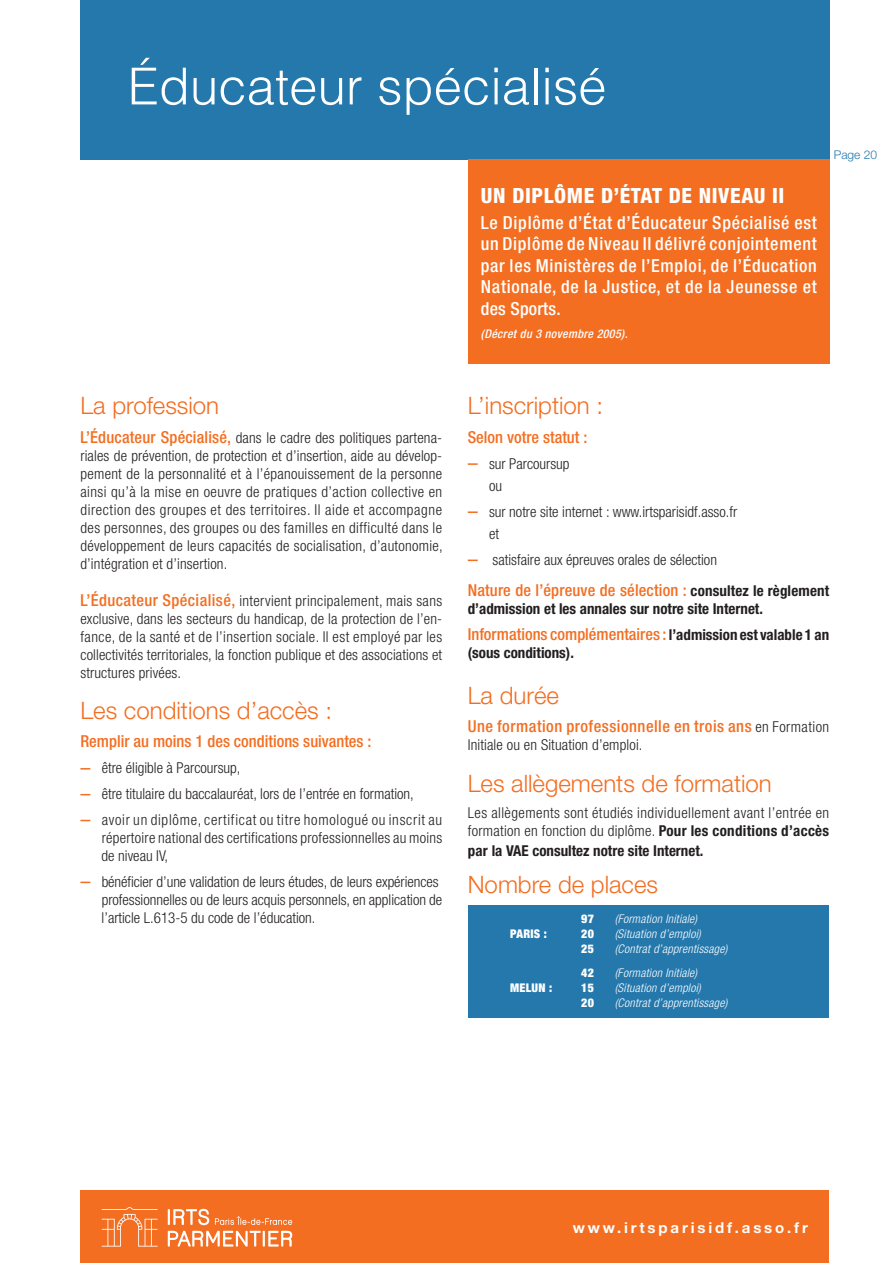
<style>
.page{position:relative;width:893px;height:1263px;background:#fff}
.page>*{position:absolute;margin:0;border:0;box-sizing:border-box;transform-origin:0 0}
.t1{font:300 51px "Helvetica";color:#fff}
.t2{font:300 24px "Helvetica Neue";color:#f36e21}
.t3{font:800 condensed 21px "Helvetica Neue";letter-spacing:.03em;color:#fff}
.t4{font:500 condensed 18px/21.6px "Helvetica Neue";letter-spacing:.04em;color:#fff;text-align:justify}
.t5{font:500 condensed 16.5px "Helvetica Neue";color:#f36e21}
.t6{font:500 condensed 16.5px "Helvetica Neue";letter-spacing:.03em;color:#f36e21}
.t7{font:300 condensed 15px/18px "Helvetica Neue";letter-spacing:.01em;color:#231f20}
.t8{font:300 condensed 15px/18px "Helvetica Neue";letter-spacing:.03em;color:#231f20}
.t9{font:700 condensed 15px "Helvetica Neue";color:#231f20}
.t10{font:700 15px "Helvetica Neue";letter-spacing:.19em;color:#fff}
.t11{font:italic 300 condensed 12px "Helvetica Neue";letter-spacing:.02em;color:#fff}
.t12{font:900 condensed 12px "Helvetica Neue";letter-spacing:.02em;color:#fff}
.t13{font:italic 500 condensed 12px "Helvetica Neue";letter-spacing:.03em;color:#fff}
.t14{font:300 12px "Helvetica Neue";color:#2578ac}
.s1{font-weight:500;font-size:16.5px;color:#f36e21}
.s2{font-weight:700;font-size:15px;color:#231f20}
.s3{font-weight:300;font-size:15px;color:#231f20}
.s4{font-weight:700}
</style>
<div class="page">
<div style="left:80px;top:0;width:750px;height:159px;background:#2578ac"></div>
<div style="left:468px;top:905px;width:361px;height:112px;background:#2578ac"></div>
<svg style="left:468px;top:463px;width:10px;height:2px"></svg>
<svg style="left:468px;top:511px;width:10px;height:2px"></svg>
<div style="left:468px;top:159px;width:362px;height:205px;background:#f36e21"></div>
<div style="left:80px;top:1191px;width:749px;height:72px;background:#f36e21"></div>
<svg style="left:168px;top:1231px;width:124px;height:15px"></svg>
<svg style="left:168px;top:1209px;width:41px;height:16px"></svg>
<svg style="left:215px;top:1216px;width:77px;height:9px"></svg>
<svg style="left:102px;top:1207px;width:56px;height:39px"></svg>
<h1 class="t1" style="left:128px;top:54px;width:480px">Éducateur spécialisé</h1>
<h3 class="t3" style="left:481px;top:182px;width:305px">UN DIPLÔME D’ÉTAT DE NIVEAU II</h3>
<p class="t4" style="left:481px;top:211px;width:337px">Le Diplôme d’État d’Éducateur Spécialisé est un Diplôme de Niveau II délivré conjointement par les Ministères de l’Emploi, de l’Éducation Nationale, de la Justice, et de la Jeunesse et des Sports.</p>
<p class="t13" style="left:481px;top:327px;width:148px">(Décret du 3 novembre 2005).</p>
<p class="t14" style="left:834px;top:148px;width:45px">Page 20</p>
<h2 class="t2" style="left:80px;top:391px;width:140px">La profession</h2>
<p class="t7" style="left:80px;top:428px;width:364px;text-align:justify"><span class="s1">L’Éducateur Spécialisé,</span> dans le cadre des politiques partena&shy;riales de prévention, de protection et d’insertion, aide au dévelop&shy;pement de la personnalité et à l’épanouissement de la personne ainsi qu’à la mise en oeuvre de pratiques d’action collective en direction des groupes et des territoires. Il aide et accompagne des personnes, des groupes ou des familles en difficulté dans le développement de leurs capacités de socialisation, d’autonomie, d’intégration et d’insertion.</p>
<p class="t7" style="left:80px;top:591px;width:363px;text-align:justify"><span class="s1">L’Éducateur Spécialisé,</span> intervient principalement, mais sans exclusive, dans les secteurs du handicap, de la protection de l’en&shy;fance, de la santé et de l’insertion sociale. Il est employé par les collectivités territoriales, la fonction publique et des associations et structures privées.</p>
<h2 class="t2" style="left:80px;top:696px;width:253px">Les conditions d’accès :</h2>
<p class="t5" style="left:80px;top:732px;width:293px">Remplir au moins 1 des conditions suivantes :</p>
<p class="t7" style="left:102px;top:755px;width:342px;line-height:25.8px">être éligible à Parcoursup,<br>être titulaire du baccalauréat, lors de l’entrée en formation, avoir un diplôme, certificat ou titre homologué ou inscrit au</p>
<p class="t7" style="left:102px;top:828px;width:342px">répertoire national des certifications professionnelles au moins de niveau IV,</p>
<p class="t7" style="left:102px;top:872px;width:342px">bénéficier d’une validation de leurs études, de leurs expériences professionnelles ou de leurs acquis personnels, en application de l’article L.613-5 du code de l’éducation.</p>
<h2 class="t2" style="left:468px;top:391px;width:137px">L’inscription :</h2>
<p class="t5" style="left:468px;top:427px;width:121px">Selon votre statut :</p>
<p class="t7" style="left:489px;top:452px;width:82px;line-height:22.2px">sur Parcoursup ou</p>
<p class="t7" style="left:489px;top:500px;width:250px;line-height:22.2px">sur notre site internet : www.irtsparisidf.asso.fr et</p>
<p class="t7" style="left:493px;top:550px;width:226px">satisfaire aux épreuves orales de sélection</p>
<p class="t5" style="left:468px;top:580px;width:363px">Nature de l’épreuve de sélection : <span class="s2">consultez le règlement</span></p>
<p class="t9" style="left:468px;top:599px;width:297px">d’admission et les annales sur notre site Internet.</p>
<p class="t5" style="left:468px;top:624px;width:363px">Informations complémentaires : <span class="s2">l’admission est valable 1 an</span></p>
<p class="t9" style="left:468px;top:644px;width:108px">(sous conditions).</p>
<h2 class="t2" style="left:468px;top:681px;width:93px">La durée</h2>
<p class="t6" style="left:468px;top:716px;width:363px">Une formation professionnelle en trois ans <span class="s3">en Formation</span></p>
<p class="t7" style="left:468px;top:736px;width:176px">Initiale ou en Situation d’emploi.</p>
<h2 class="t2" style="left:468px;top:768px;width:306px">Les allègements de formation</h2>
<p class="t8" style="left:468px;top:804px;width:363px">Les allègements sont étudiés individuellement avant l’entrée en formation en fonction du diplôme. <span class="s4">Pour les conditions d’accès</span></p>
<p class="t9" style="left:468px;top:842px;width:237px">par la VAE consultez notre site Internet.</p>
<h2 class="t2" style="left:468px;top:870px;width:192px">Nombre de places</h2>
<p class="t12" style="left:581px;top:911px;width:14px">97</p>
<p class="t11" style="left:615px;top:912px;width:84px">(Formation Initiale)</p>
<p class="t12" style="left:510px;top:926px;width:38px">PARIS :</p>
<p class="t12" style="left:581px;top:926px;width:14px">20</p>
<p class="t11" style="left:615px;top:927px;width:88px">(Situation d’emploi)</p>
<p class="t12" style="left:581px;top:941px;width:14px">25</p>
<p class="t11" style="left:615px;top:942px;width:114px">(Contrat d’apprentissage)</p>
<p class="t12" style="left:581px;top:965px;width:14px">42</p>
<p class="t11" style="left:615px;top:966px;width:84px">(Formation Initiale)</p>
<p class="t12" style="left:510px;top:980px;width:44px">MELUN :</p>
<p class="t12" style="left:581px;top:980px;width:14px">15</p>
<p class="t11" style="left:615px;top:981px;width:88px">(Situation d’emploi)</p>
<p class="t12" style="left:581px;top:995px;width:14px">20</p>
<p class="t11" style="left:615px;top:996px;width:114px">(Contrat d’apprentissage)</p>
<p class="t10" style="left:573px;top:1218px;width:237px">www.irtsparisidf.asso.fr</p>
</div>
